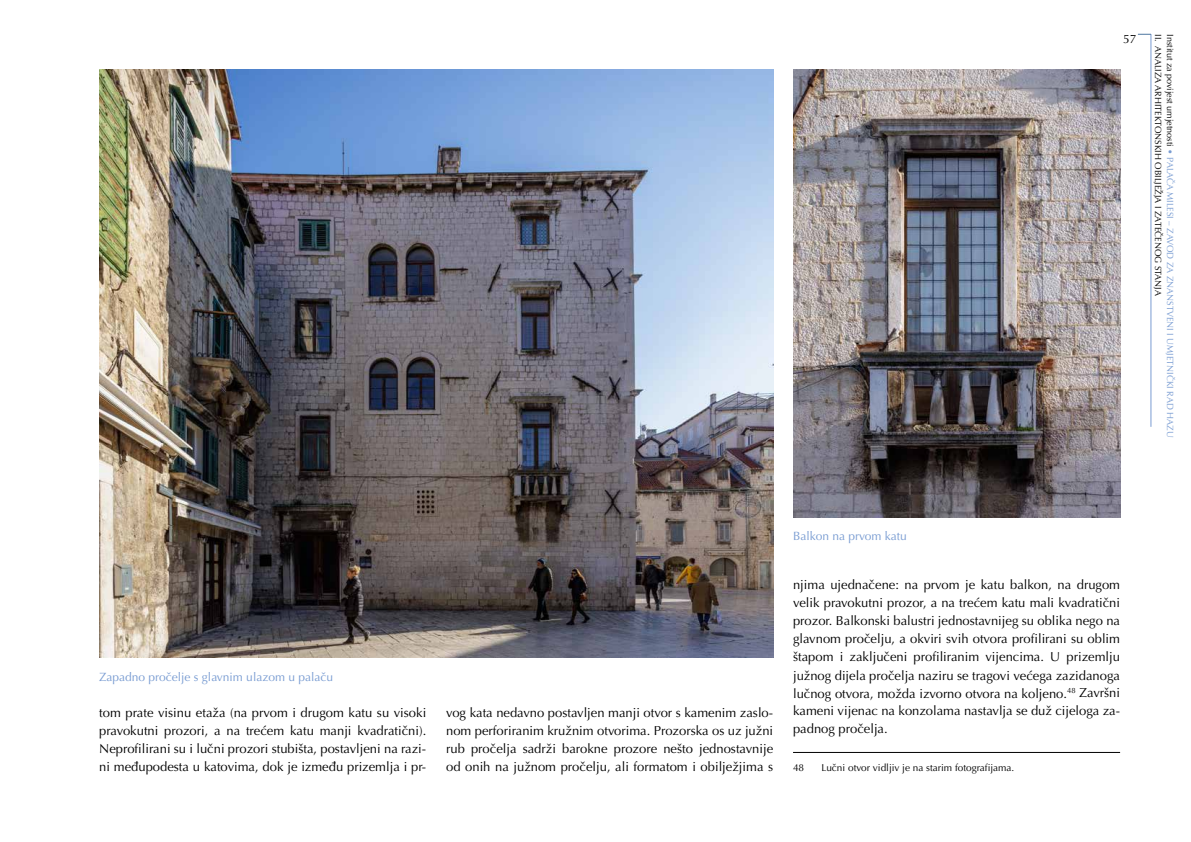
<style>
.page{position:relative;width:1191px;height:842px;background:#fff}
.page>*{position:absolute;margin:0;border:0;box-sizing:border-box;transform-origin:0 0}
.t1{font:13px/18px "Optima LT Pro";color:#000;text-align:justify}
.t2{font:12px "Optima LT Pro";color:#799cd2}
.t3{font:12px "Optima LT Pro";color:#000}
.t4{font:10px "Optima LT Pro";color:#000}
.t5{font:9px/11.8px "Optima LT Pro";color:#000}
.s1{color:#799cd2}
</style>
<div class="page">
<hr style="left:1150px;top:34px;width:1px;height:393px;background:#799cd2">
<svg style="left:1137px;top:34px;width:14px;height:1px"></svg>
<hr style="left:793px;top:752px;width:327px;height:1px;background:#000">
<img style="left:99px;top:69px;width:674px;height:589px">
<img style="left:793px;top:69px;width:327px;height:448px">
<p class="t3" style="left:1123px;top:31px;width:15px">57</p>
<p class="t5" style="left:1176px;top:34px;width:405px;rotate:90deg">Institut za povijest umjetnosti <span class="s1">• PALAČA MILESI – ZAVOD ZA ZNANSTVENI I UMJETNIČKI RAD HAZU<br></span>II. ANALIZA ARHITEKTONSKIH OBILJEŽJA I ZATEČENOG STANJA</p>
<p class="t2" style="left:99px;top:669px;width:235px">Zapadno pročelje s glavnim ulazom u palaču</p>
<p class="t1" style="left:99px;top:704px;width:328px">tom prate visinu etaža (na prvom i drugom katu su visoki pravokutni prozori, a na trećem katu manji kvadratični).<br>Neprofilirani su i lučni prozori stubišta, postavljeni na razi&shy;ni međupodesta u katovima, dok je između prizemlja i pr-</p>
<p class="t1" style="left:446px;top:704px;width:328px">vog kata nedavno postavljen manji otvor s kamenim zaslo&shy;nom perforiranim kružnim otvorima. Prozorska os uz južni rub pročelja sadrži barokne prozore nešto jednostavnije od onih na južnom pročelju, ali formatom i obilježjima s</p>
<p class="t2" style="left:793px;top:529px;width:115px">Balkon na prvom katu</p>
<p class="t1" style="left:793px;top:576px;width:328px">njima ujednačene: na prvom je katu balkon, na drugom velik pravokutni prozor, a na trećem katu mali kvadratični prozor. Balkonski balustri jednostavnijeg su oblika nego na glavnom pročelju, a okviri svih otvora profilirani su oblim štapom i zaključeni profiliranim vijencima. U prizemlju južnog dijela pročelja naziru se tragovi većega zazidanoga lučnog otvora, možda izvorno otvora na koljeno.<sup>48</sup> Završni kameni vijenac na konzolama nastavlja se duž cijeloga za&shy;padnog pročelja.</p>
<p class="t4" style="left:793px;top:761px;width:13px">48</p>
<p class="t4" style="left:821px;top:761px;width:194px">Lučni otvor vidljiv je na starim fotografijama.</p>
</div>
